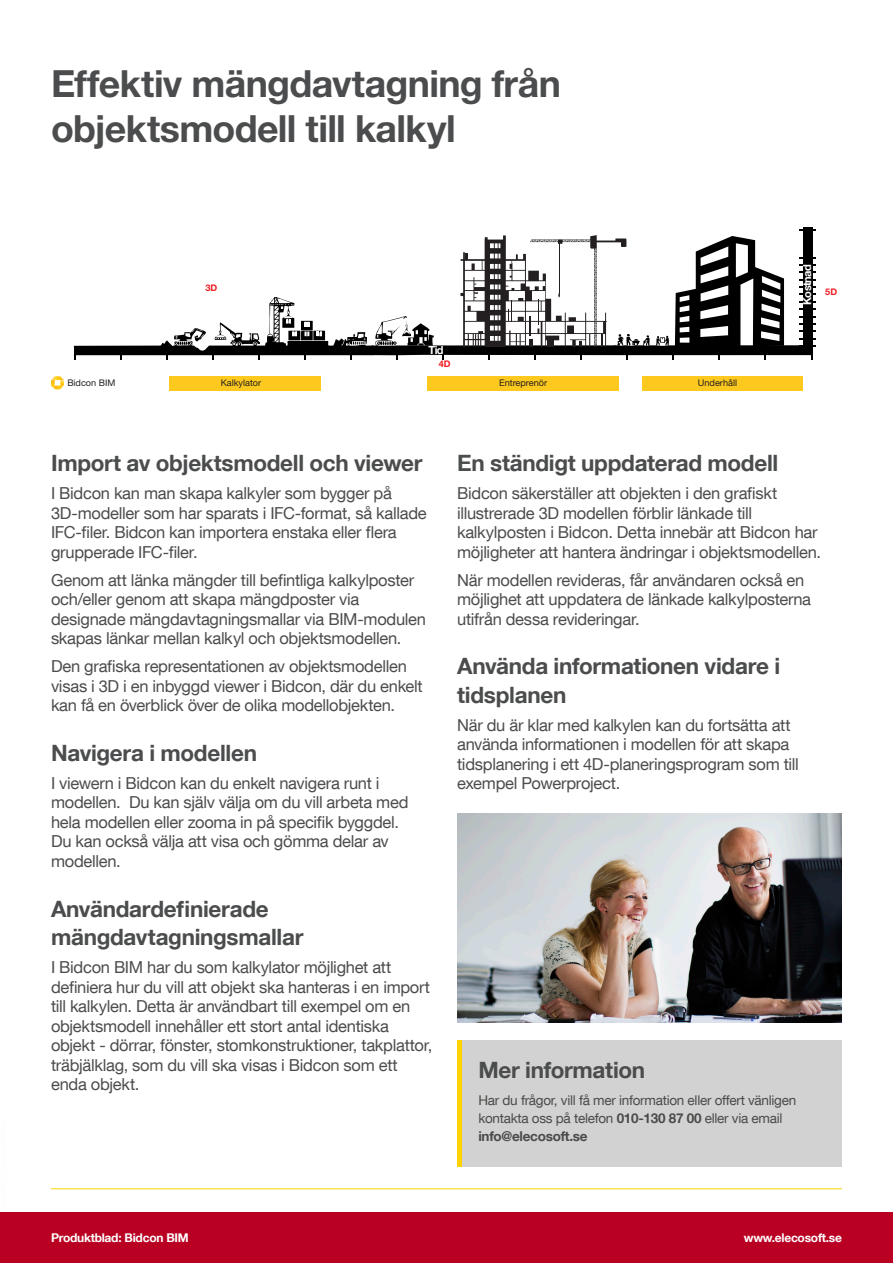
<style>
.page{position:relative;width:893px;height:1263px;background:#fff}
.page>*{position:absolute;margin:0;border:0;box-sizing:border-box;transform-origin:0 0}
.t1{font:700 37.5px "Helvetica Neue LT Std";letter-spacing:-.02em;color:#4b4c4d}
.t2{font:700 22.5px "Helvetica Neue LT Com";letter-spacing:-.015em;color:#4b4c4d}
.Body{font:16.5px/19.5px "Helvetica Neue LT Com";letter-spacing:-.015em;color:#4b4c4d}
.Body_support_text{font:13.5px "Helvetica Neue LT Com";letter-spacing:-.02em;color:#4a4a49}
.Body_support_text-2{font:700 13.5px "Helvetica Neue LT Com";letter-spacing:-.02em;color:#4a4a49}
.t3{font:700 12px "Helvetica Neue LT Com";letter-spacing:-.02em;color:#fff}
.t4{font:700 11.1px "Helvetica Neue LT Com";letter-spacing:-.05em;color:#fff}
.t5{font:9.15px "Helvetica Neue LT Std";color:#231f20}
.t6{font:700 9.15px "Helvetica Neue LT Std";color:#ee1d23}
.s1{font-weight:700}
</style>
<div class="page">
<div style="left:0;top:1212px;width:893px;height:51px;background:#b90022"></div>
<div style="left:803px;top:228px;width:9px;height:127px;background:#000001"></div>
<svg style="left:74px;top:230px;width:742px;height:129px"></svg>
<div style="left:169px;top:376px;width:152px;height:15px;background:#fec91e"></div>
<div style="left:427px;top:376px;width:192px;height:15px;background:#fec91e"></div>
<div style="left:642px;top:376px;width:161px;height:15px;background:#fec91e"></div>
<svg style="left:51px;top:376px;width:13px;height:13px"></svg>
<hr style="left:51px;top:1188px;width:791px;height:1px;background:#ffd300">
<div style="left:457px;top:1041px;width:385px;height:126px;background:#d2d2d2"></div>
<hr style="left:457px;top:1041px;width:4px;height:126px;background:#ffd300">
<img style="left:457px;top:813px;width:385px;height:210px">
<h1 class="t1" style="left:51px;top:60px;width:511px">Effektiv mängdavtagning från</h1>
<h1 class="t1" style="left:51px;top:105px;width:406px">objektsmodell till kalkyl</h1>
<p class="t6" style="left:206px;top:282px;width:13px">3D</p>
<p class="t4" style="left:428px;top:343px;width:17px">Tid</p>
<p class="t6" style="left:439px;top:358px;width:13px">4D</p>
<p class="t5" style="left:67px;top:377px;width:50px">Bidcon BIM</p>
<p class="t5" style="left:221px;top:377px;width:42px">Kalkylator</p>
<p class="t5" style="left:499px;top:377px;width:49px">Entreprenör</p>
<p class="t5" style="left:698px;top:377px;width:41px">Underhåll</p>
<p class="t4" style="left:800px;top:305px;width:43px;rotate:-90deg">Kostnad</p>
<p class="t6" style="left:825px;top:286px;width:13px">5D</p>
<h4 class="t2" style="left:51px;top:449px;width:373px">Import av objektsmodell och viewer</h4>
<p class="Body" style="left:51px;top:483px;width:377px">I Bidcon kan man skapa kalkyler som bygger på 3D-modeller som har sparats i IFC-format, så kallade IFC-filer. Bidcon kan importera enstaka eller flera grupperade IFC-filer.</p>
<p class="Body" style="left:51px;top:569px;width:377px">Genom att länka mängder till befintliga kalkylposter och/eller genom att skapa mängdposter via designade mängdavtagningsmallar via BIM-modulen skapas länkar mellan kalkyl och objektsmodellen.</p>
<p class="Body" style="left:51px;top:656px;width:373px">Den grafiska representationen av objektsmodellen visas i 3D i en inbyggd viewer i Bidcon, där du enkelt kan få en överblick över de olika modellobjekten.</p>
<h4 class="t2" style="left:51px;top:739px;width:208px">Navigera i modellen</h4>
<p class="Body" style="left:51px;top:773px;width:359px">I viewern i Bidcon kan du enkelt navigera runt i modellen. Du kan själv välja om du vill arbeta med hela modellen eller zooma in på specifik byggdel.<br>Du kan också välja att visa och gömma delar av modellen.</p>
<h4 class="t2" style="left:51px;top:894px;width:219px">Användardefinierade</h4>
<h4 class="t2" style="left:51px;top:923px;width:254px">mängdavtagningsmallar</h4>
<p class="Body" style="left:51px;top:957px;width:383px">I Bidcon BIM har du som kalkylator möjlighet att definiera hur du vill att objekt ska hanteras i en import till kalkylen. Detta är användbart till exempel om en objektsmodell innehåller ett stort antal identiska objekt - dörrar, fönster, stomkonstruktioner, takplattor, träbjälklag, som du vill ska visas i Bidcon som ett enda objekt.</p>
<h4 class="t2" style="left:457px;top:449px;width:323px">En ständigt uppdaterad modell</h4>
<p class="Body" style="left:457px;top:483px;width:366px">Bidcon säkerställer att objekten i den grafiskt illustrerade 3D modellen förblir länkade till kalkylposten i Bidcon. Detta innebär att Bidcon har möjligheter att hantera ändringar i objektsmodellen.</p>
<p class="Body" style="left:457px;top:569px;width:356px">När modellen revideras, får användaren också en möjlighet att uppdatera de länkade kalkylposterna utifrån dessa revideringar.</p>
<h4 class="t2" style="left:457px;top:652px;width:325px">Använda informationen vidare i</h4>
<h4 class="t2" style="left:457px;top:681px;width:111px">tidsplanen</h4>
<p class="Body" style="left:457px;top:715px;width:343px">När du är klar med kalkylen kan du fortsätta att använda informationen i modellen för att skapa tidsplanering i ett 4D-planeringsprogram som till exempel Powerproject.</p>
<h4 class="t2" style="left:478px;top:1056px;width:168px">Mer information</h4>
<p class="Body_support_text" style="left:478px;top:1091px;width:319px">Har du frågor, vill få mer information eller offert vänligen</p>
<p class="Body_support_text" style="left:478px;top:1109px;width:306px">kontakta oss på telefon <span class="s1">010-130 87 00</span> eller via email</p>
<p class="Body_support_text-2" style="left:478px;top:1127px;width:111px">info@elecosoft.se</p>
<p class="t3" style="left:51px;top:1230px;width:139px">Produktblad: Bidcon BIM</p>
<p class="t3" style="left:744px;top:1230px;width:100px">www.elecosoft.se</p>
</div>
